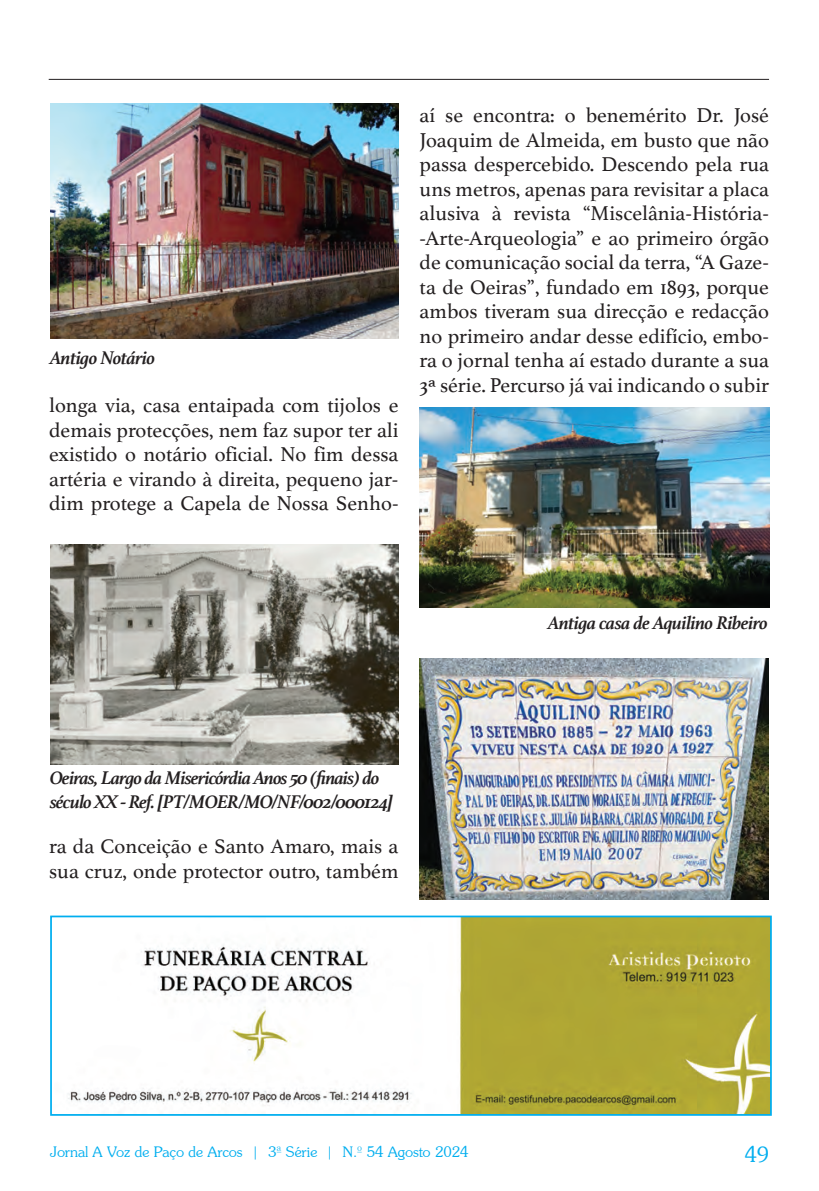
<style>
.page{position:relative;width:819px;height:1191px;background:#fff}
.page>*{position:absolute;margin:0;border:0;box-sizing:border-box;transform-origin:0 0}
.t1{font:22.75px "Souvenir";color:#00aeef}
.t2{font:21px/24.5px "Athelas";color:#231f20;text-align:justify}
.t3{font:italic 700 19.25px/24px "Athelas";letter-spacing:-.04em;color:#231f20}
.t4{font:15.75px "Souvenir";color:#00aeef}
</style>
<div class="page">
<hr style="left:49px;top:79px;width:719px;height:1px;background:#231f20">
<img style="left:68px;top:918px;width:700px;height:195px">
<div style="left:50px;top:915px;width:721px;height:201px;border:2px solid #00aeef"></div>
<img style="left:50px;top:104px;width:348px;height:235px">
<img style="left:50px;top:545px;width:348px;height:219px">
<img style="left:419px;top:408px;width:349px;height:200px">
<img style="left:419px;top:658px;width:349px;height:241px">
<p class="t3" style="left:50px;top:346px;width:107px">Antigo Notário</p>
<p class="t2" style="left:49px;top:392px;width:351px">longa via, casa entaipada com tijolos e demais protecções, nem faz supor ter ali existido o notário oficial. No fim dessa artéria e virando à direita, pequeno jar&shy;dim protege a Capela de Nossa Senho-</p>
<p class="t2" style="left:419px;top:102px;width:351px">aí se encontra: o benemérito Dr. José Joaquim de Almeida, em busto que não passa despercebido. Descendo pela rua uns metros, apenas para revisitar a placa alusiva à revista “Miscelânia-História--Arte-Arqueologia” e ao primeiro órgão de comunicação social da terra, “A Gaze&shy;ta de Oeiras”, fundado em 1893, porque ambos tiveram sua direcção e redacção no primeiro andar desse edifício, embo&shy;ra o jornal tenha aí estado durante a sua 3ª série. Percurso já vai indicando o subir</p>
<p class="t3" style="left:548px;top:610px;width:221px">Antiga casa de Aquilino Ribeiro</p>
<p class="t3" style="left:50px;top:765px;width:344px">Oeiras, Largo da Misericórdia Anos 50 (finais) do século XX - Ref. [PT/MOER/MO/NF/002/000124]</p>
<p class="t2" style="left:49px;top:833px;width:351px">ra da Conceição e Santo Amaro, mais a sua cruz, onde protector outro, também</p>
<p class="t4" style="left:50px;top:1143px;width:420px">Jornal A Voz de Paço de Arcos | 3ª Série | N.º 54 Agosto 2024</p>
<p class="t1" style="left:744px;top:1142px;width:26px">49</p>
</div>
